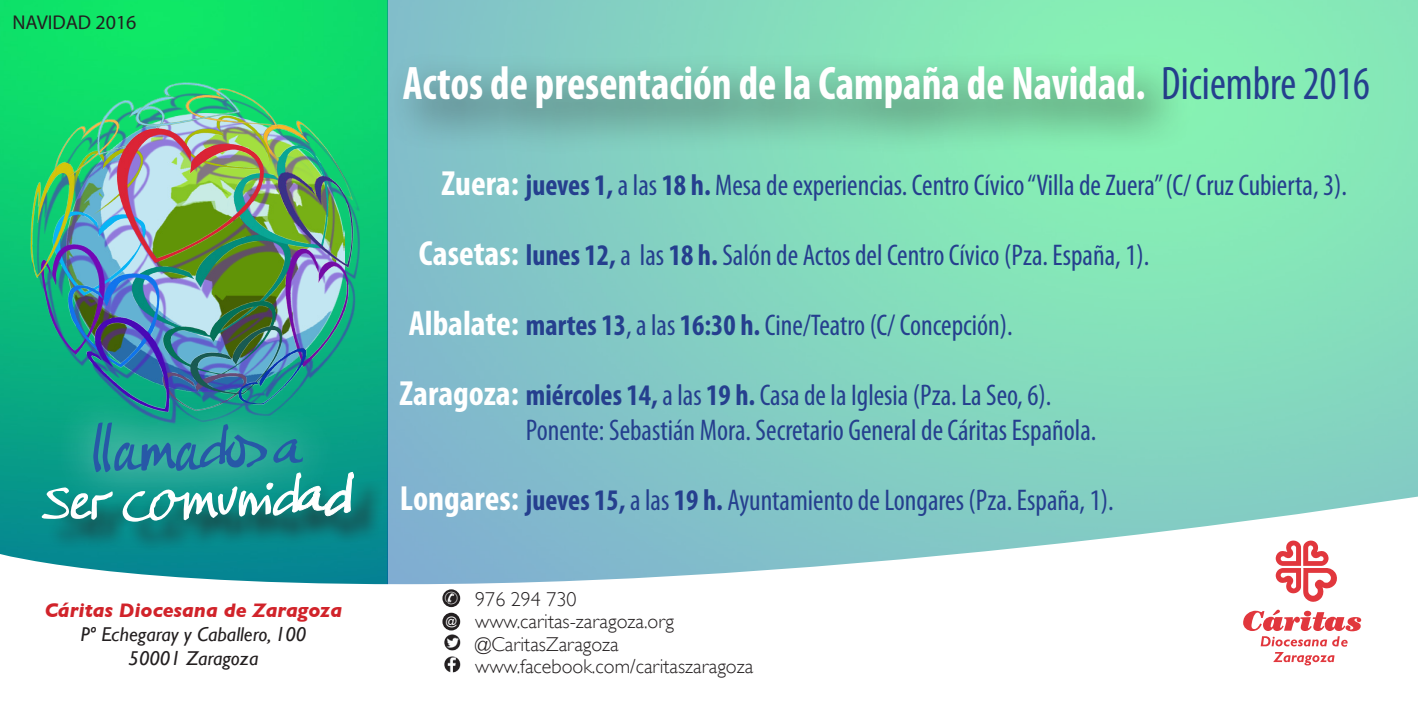
<style>
.page{position:relative;width:1418px;height:709px;background:#fff}
.page>*{position:absolute;margin:0;border:0;box-sizing:border-box;transform-origin:0 0}
.t1{font:700 condensed 47.25px "Myriad Pro";color:#fff;scale:.92 1}
.t2{font:700 condensed 35px "Myriad Pro";color:#fff}
.t3{font:condensed 30px "Myriad Pro";color:#253f8e;scale:.96 1}
.t4{font:300 20px "Gill Sans";color:#231f20}
.t5{font:italic 20px "Gill Sans";color:#231f20}
.t6{font:italic 700 20px "Gill Sans";color:#d1232a}
.t7{font:20px "Myriad Pro";color:#231f20}
.t8{font:11.5px "Gill Sans";color:#fff}
.s1{font-weight:400;color:#253f8e}
.s2{font-weight:700}
</style>
<div class="page">
<img style="left:0;top:0;width:387px;height:493px">
<img style="left:387px;top:0;width:1030px;height:493px">
<img style="left:26px;top:75px;width:343px;height:355px">
<div style="left:385px;top:49px;width:811px;height:110px;background:#231f20;opacity:.75"></div>
<div style="left:53px;top:384px;width:286px;height:127px;background:#fff;opacity:.75"></div>
<svg style="left:42px;top:422px;width:312px;height:71px"></svg>
<svg style="left:0;top:493px;width:1417px;height:174px"></svg>
<svg style="left:1275px;top:540px;width:62px;height:62px"></svg>
<svg style="left:1273px;top:652px;width:61px;height:13px"></svg>
<svg style="left:1243px;top:609px;width:118px;height:37px"></svg>
<div style="left:442px;top:612px;width:18px;height:18px;background:#231f20;border-radius:50%"></div>
<svg style="left:442px;top:589px;width:18px;height:18px"></svg>
<img style="left:443px;top:634px;width:17px;height:18px">
<img style="left:443px;top:656px;width:17px;height:17px">
<svg style="left:445px;top:592px;width:12px;height:12px"></svg>
<p class="t7" style="left:12px;top:12px;width:126px">NAVIDAD 2016</p>
<p class="t6" style="left:45px;top:598px;width:299px">Cáritas Diocesana de Zaragoza</p>
<p class="t5" style="left:81px;top:622px;width:227px">Pº Echegaray y Caballero, 100</p>
<p class="t5" style="left:129px;top:646px;width:131px">50001 Zaragoza</p>
<p class="t1" style="left:403px;top:54px;width:1052px">Actos de presentación de la Campaña de Navidad. <span class="s1">Diciembre 2016</span></p>
<p class="t2" style="left:441px;top:161px;width:79px">Zuera:</p>
<p class="t3" style="left:526px;top:167px;width:857px"><span class="s2">jueves 1,</span> a las <span class="s2">18 h.</span> Mesa de experiencias. Centro Cívico “Villa de Zuera” (C/ Cruz Cubierta, 3).</p>
<p class="t2" style="left:419px;top:231px;width:101px">Casetas:</p>
<p class="t3" style="left:526px;top:237px;width:651px"><span class="s2">lunes 12,</span> a las <span class="s2">18 h.</span> Salón de Actos del Centro Cívico (Pza. España, 1).</p>
<p class="t2" style="left:409px;top:301px;width:112px">Albalate:</p>
<p class="t3" style="left:526px;top:307px;width:508px"><span class="s2">martes 13</span>, a las <span class="s2">16:30 h.</span> Cine/Teatro (C/ Concepción).</p>
<p class="t2" style="left:399px;top:371px;width:121px">Zaragoza:</p>
<p class="t3" style="left:526px;top:377px;width:549px"><span class="s2">miércoles 14,</span> a las <span class="s2">19 h.</span> Casa de la Iglesia (Pza. La Seo, 6).</p>
<p class="t3" style="left:526px;top:412px;width:596px">Ponente: Sebastián Mora. Secretario General de Cáritas Española.</p>
<p class="t2" style="left:400px;top:476px;width:120px">Longares:</p>
<p class="t3" style="left:526px;top:482px;width:613px"><span class="s2">jueves 15,</span> a las <span class="s2">19 h.</span> Ayuntamiento de Longares (Pza. España, 1).</p>
<p class="t8" style="left:445px;top:614px;width:13px">@</p>
<p class="t4" style="left:475px;top:583px;width:103px">976 294 730</p>
<p class="t4" style="left:475px;top:606px;width:200px">www.caritas-zaragoza.org</p>
<p class="t4" style="left:475px;top:628px;width:145px">@CaritasZaragoza</p>
<p class="t4" style="left:475px;top:651px;width:279px">www.facebook.com/caritaszaragoza</p>
</div>
